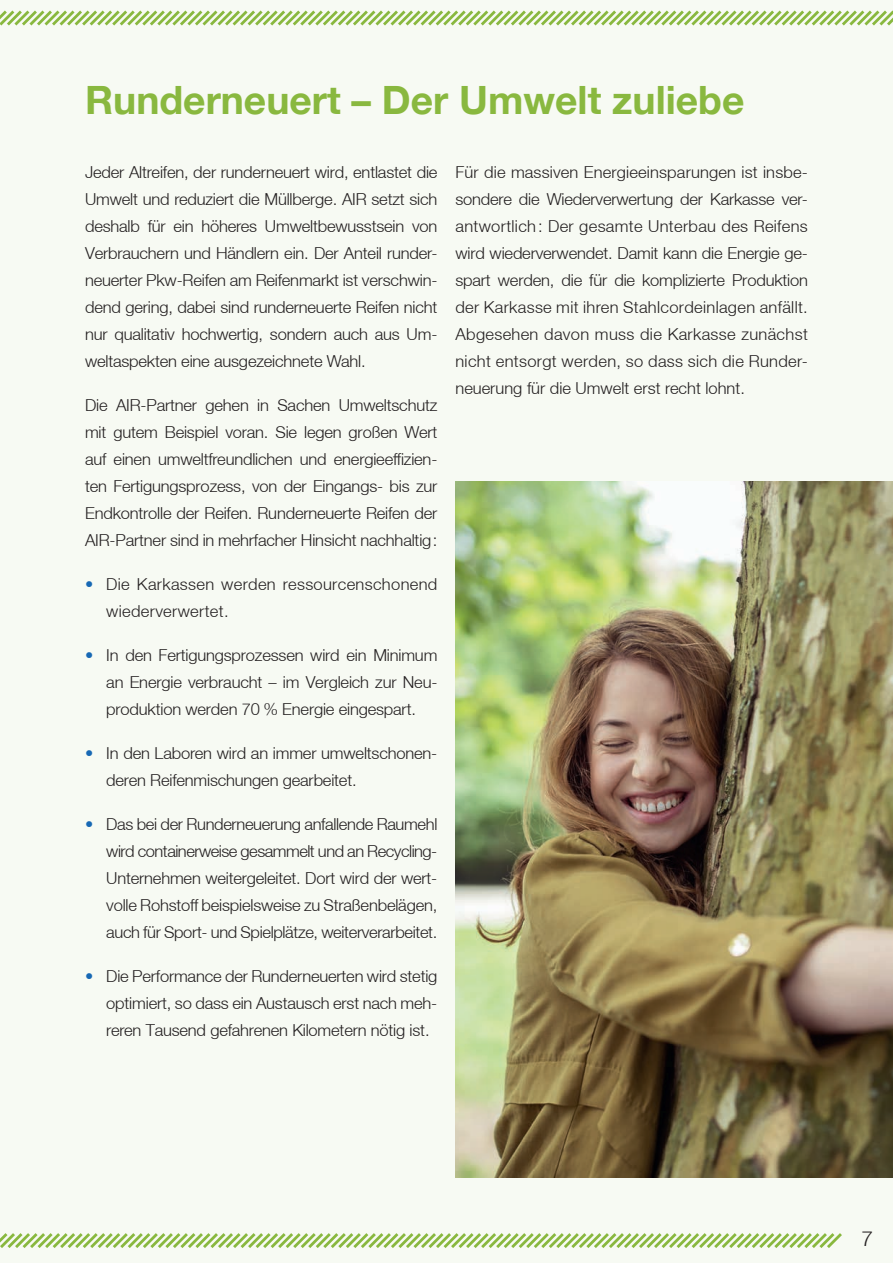
<style>
.page{position:relative;width:893px;height:1263px;background:#f7faf3}
.page>*{position:absolute;margin:0;border:0;box-sizing:border-box;transform-origin:0 0}
.t1{font:39px "Helve Neu Bol Revised";color:#89b83f}
.t2{font:21px "Helve Neu Lig Revised";color:#231f20}
.t3{font:16.5px/27px "Helve Neu Lig Revised";letter-spacing:-.01em;color:#231f20;text-align:justify}
.t4{font:16.5px/27px "Helve Neu Lig Revised";letter-spacing:.02em;color:#231f20}
.s1{color:#1768b4}
</style>
<div class="page">
<svg style="left:0;top:1233px;width:842px;height:15px"></svg>
<svg style="left:0;top:10px;width:893px;height:16px"></svg>
<img style="left:455px;top:481px;width:438px;height:697px">
<h1 class="t1" style="left:85px;top:76px;width:661px">Runderneuert – Der Umwelt zuliebe</h1>
<p class="t3" style="left:85px;top:158px;width:354px">Jeder Altreifen, der runderneuert wird, entlastet die Umwelt und reduziert die Müllberge. AIR setzt sich deshalb für ein höheres Umweltbewusstsein von Verbrauchern und Händlern ein. Der Anteil runder&shy;neuerter Pkw-Reifen am Reifenmarkt ist verschwin&shy;dend gering, dabei sind runderneuerte Reifen nicht nur qualitativ hochwertig, sondern auch aus Um&shy;weltaspekten eine ausgezeichnete Wahl.</p>
<p class="t3" style="left:85px;top:391px;width:354px">Die AIR-Partner gehen in Sachen Umweltschutz mit gutem Beispiel voran. Sie legen großen Wert auf einen umweltfreundlichen und energieeffizien&shy;ten Fertigungsprozess, von der Eingangs- bis zur Endkontrolle der Reifen. Runderneuerte Reifen der AIR-Partner sind in mehrfacher Hinsicht nachhaltig:</p>
<p class="t4" style="left:106px;top:570px;width:333px;text-indent:-21px"><span class="s1">•</span> Die Karkassen werden ressourcenschonend wiederverwertet.</p>
<p class="t3" style="left:106px;top:641px;width:333px;text-indent:-21px"><span class="s1">•</span> In den Fertigungsprozessen wird ein Minimum an Energie verbraucht – im Vergleich zur Neu&shy;produktion werden 70% Energie eingespart.</p>
<p class="t3" style="left:106px;top:739px;width:333px;text-indent:-21px"><span class="s1">•</span> In den Laboren wird an immer umweltschonen&shy;deren Reifenmischungen gearbeitet.</p>
<p class="t3" style="left:106px;top:810px;width:333px;text-indent:-21px"><span class="s1">•</span> Das bei der Runderneuerung anfallende Raumehl wird containerweise gesammelt und an Recycling-Unternehmen weitergeleitet. Dort wird der wert&shy;volle Rohstoff beispielsweise zu Straßenbelägen, auch für Sport- und Spielplätze, weiterverarbeitet.</p>
<p class="t3" style="left:106px;top:962px;width:333px;text-indent:-21px"><span class="s1">•</span> Die Performance der Runderneuerten wird stetig optimiert, so dass ein Austausch erst nach meh&shy;reren Tausend gefahrenen Kilometern nötig ist.</p>
<p class="t3" style="left:455px;top:158px;width:354px">Für die massiven Energieeinsparungen ist insbe&shy;sondere die Wiederverwertung der Karkasse ver&shy;antwortlich: Der gesamte Unterbau des Reifens wird wiederverwendet. Damit kann die Energie ge&shy;spart werden, die für die komplizierte Produktion der Karkasse mit ihren Stahlcordeinlagen anfällt.<br>Abgesehen davon muss die Karkasse zunächst nicht entsorgt werden, so dass sich die Runder&shy;neuerung für die Umwelt erst recht lohnt.</p>
<p class="t2" style="left:862px;top:1226px;width:13px">7</p>
</div>
